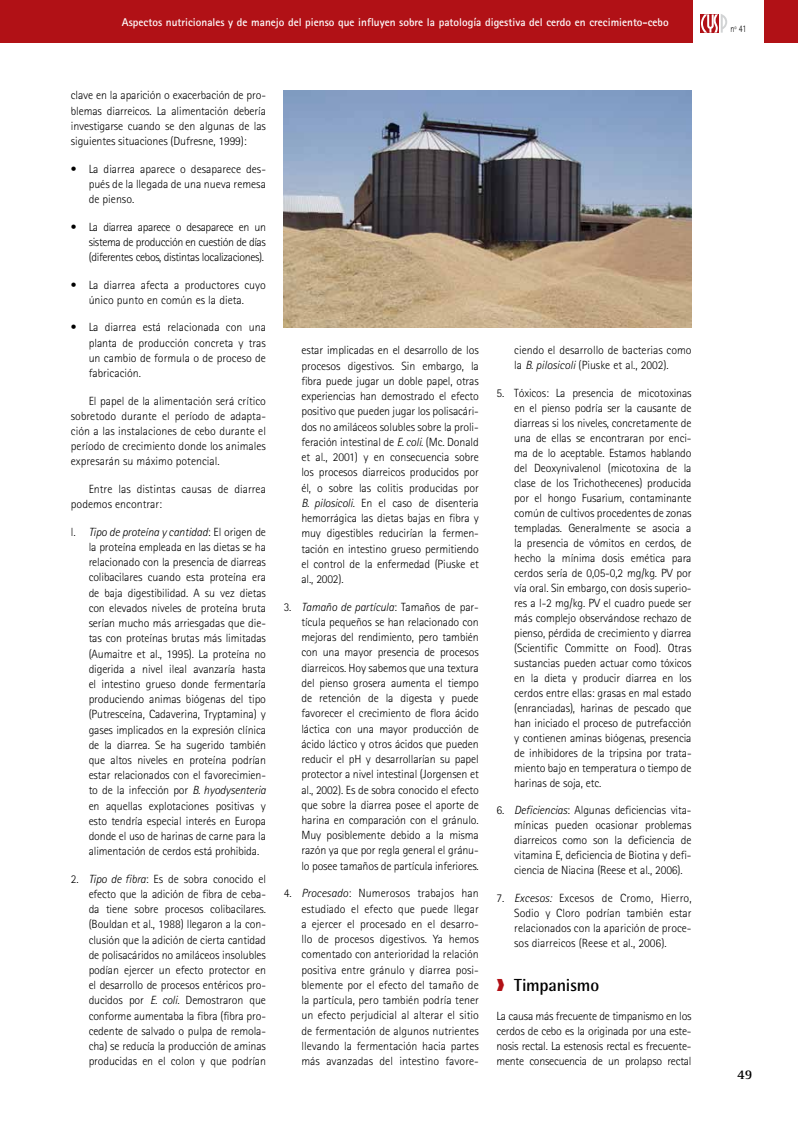
<style>
.page{position:relative;width:798px;height:1134px;background:#fff}
.page>*{position:absolute;margin:0;border:0;box-sizing:border-box;transform-origin:0 0}
.t1{font:700 17.5px "Rotis Semi Sans";letter-spacing:-.015em;color:#000}
.t2{font:700 13.75px "Rotis Serif";color:#000}
.t3{font:300 11.88px/15.2px "Rotis Sans Serif";letter-spacing:-.01em;color:#000;text-align:justify}
.t4{font:700 11.25px "Rotis Sans Serif";color:#fff}
.t5{font:300 10px "Rotis Sans Serif";color:#000;scale:.8 1}
.s1{font-style:italic}
.s2{color:#b11116}
</style>
<div class="page">
<div style="left:0;top:0;width:797px;height:43px;background:#b11116"></div>
<div style="left:693px;top:0;width:71px;height:45px;background:#fff"></div>
<svg style="left:700px;top:14px;width:27px;height:19px"></svg>
<img style="left:283px;top:90px;width:408px;height:238px">
<p class="t4" style="left:122px;top:15px;width:548px">Aspectos nutricionales y de manejo del pienso que influyen sobre la patología digestiva del cerdo en crecimiento-cebo</p>
<p class="t3" style="left:71px;top:88px;width:196px">clave en la aparición o exacerbación de pro&shy;blemas diarreicos. La alimentación debería investigarse cuando se den algunas de las siguientes situaciones (Dufresne, 1999):</p>
<p class="t3" style="left:89px;top:161px;width:179px;text-indent:-18px">• La diarrea aparece o desaparece des&shy;pués de la llegada de una nueva remesa de pienso.</p>
<p class="t3" style="left:89px;top:219px;width:179px;text-indent:-18px">• La diarrea aparece o desaparece en un sistema de producción en cuestión de días (diferentes cebos, distintas localizaciones).</p>
<p class="t3" style="left:71px;top:277px;width:196px;text-align:center">• La diarrea afecta a productores cuyo único punto en común es la dieta.</p>
<p class="t3" style="left:89px;top:320px;width:179px;text-indent:-18px">• La diarrea está relacionada con una planta de producción concreta y tras un cambio de formula o de proceso de fabricación.</p>
<p class="t3" style="left:71px;top:393px;width:196px;text-indent:18px">El papel de la alimentación será crítico sobretodo durante el período de adapta&shy;ción a las instalaciones de cebo durante el período de crecimiento donde los animales expresarán su máximo potencial.</p>
<p class="t3" style="left:71px;top:481px;width:196px;text-indent:18px">Entre las distintas causas de diarrea podemos encontrar:</p>
<p class="t3" style="left:89px;top:524px;width:179px;text-indent:-18px">l<span class="s1">. Tipo de proteína y cantidad</span>: El origen de la proteína empleada en las dietas se ha relacionado con la presencia de diarreas colibacilares cuando esta proteína era de baja digestibilidad. A su vez dietas con elevados niveles de proteína bruta serían mucho más arriesgadas que die&shy;tas con proteínas brutas más limitadas (Aumaitre et al., 1995). La proteína no digerida a nivel ileal avanzaría hasta el intestino grueso donde fermentaría produciendo animas biógenas del tipo (Putresceína, Cadaverina, Tryptamina) y gases implicados en la expresión clínica de la diarrea. Se ha sugerido también que altos niveles en proteína podrían estar relacionados con el favorecimien&shy;to de la infección por <span class="s1">B. hyodysenteria </span>en aquellas explotaciones positivas y esto tendría especial interés en Europa donde el uso de harinas de carne para la alimentación de cerdos está prohibida.</p>
<p class="t3" style="left:89px;top:871px;width:179px;text-indent:-18px">2. <span class="s1">Tipo de fibra</span>: Es de sobra conocido el efecto que la adición de fibra de ceba&shy;da tiene sobre procesos colibacilares. (Bouldan et al., 1988) llegaron a la con&shy;clusión que la adición de cierta cantidad de polisacáridos no amiláceos insolubles podían ejercer un efecto protector en el desarrollo de procesos entéricos pro&shy;ducidos por <span class="s1">E. coli.</span> Demostraron que conforme aumentaba la fibra (fibra pro&shy;cedente de salvado o pulpa de remola&shy;cha) se reducía la producción de aminas producidas en el colon y que podrían</p>
<p class="t3" style="left:301px;top:343px;width:179px">estar implicadas en el desarrollo de los procesos digestivos. Sin embargo, la fibra puede jugar un doble papel, otras experiencias han demostrado el efecto positivo que pueden jugar los polisacári&shy;dos no amiláceos solubles sobre la proli&shy;feración intestinal de <span class="s1">E. coli</span>. (Mc. Donald et al., 2001) y en consecuencia sobre los procesos diarreicos producidos por él, o sobre las colitis producidas por <span class="s1">B. pilosicoli</span>. En el caso de disenteria hemorrágica las dietas bajas en fibra y muy digestibles reducirían la fermen&shy;tación en intestino grueso permitiendo el control de la enfermedad (Piuske et al., 2002).</p>
<p class="t3" style="left:301px;top:599px;width:179px;text-indent:-18px">3. <span class="s1">Tamaño de partícula</span>: Tamaños de par&shy;tícula pequeños se han relacionado con mejoras del rendimiento, pero también con una mayor presencia de procesos diarreicos. Hoy sabemos que una textura del pienso grosera aumenta el tiempo de retención de la digesta y puede favorecer el crecimiento de flora ácido láctica con una mayor producción de ácido láctico y otros ácidos que pueden reducir el pH y desarrollarían su papel protector a nivel intestinal (Jorgensen et al., 2002). Es de sobra conocido el efecto que sobre la diarrea posee el aporte de harina en comparación con el gránulo.<br>M uy posiblemente debido a la misma razón ya que por regla general el gránu&shy;lo posee tamaños de partícula inferiores.</p>
<p class="t3" style="left:301px;top:886px;width:179px;text-indent:-18px">4. <span class="s1">Procesado</span>: Numerosos trabajos han estudiado el efecto que puede llegar a ejercer el procesado en el desarro&shy;llo de procesos digestivos. Ya hemos comentado con anterioridad la relación positiva entre gránulo y diarrea posi&shy;blemente por el efecto del tamaño de la partícula, pero también podría tener un efecto perjudicial al alterar el sitio de fermentación de algunos nutrientes llevando la fermentación hacia partes más avanzadas del intestino favore-</p>
<p class="t3" style="left:514px;top:343px;width:179px">ciendo el desarrollo de bacterias como la <span class="s1">B. pilosicoli</span> (Piuske et al., 2002).</p>
<p class="t3" style="left:514px;top:385px;width:179px;text-indent:-18px">5. Tóxicos: La presencia de micotoxinas en el pienso podría ser la causante de diarreas si los niveles, concretamente de una de ellas se encontraran por enci&shy;ma de lo aceptable. Estamos hablando del Deoxynivalenol (micotoxina de la clase de los Trichothecenes) producida por el hongo Fusarium, contaminante común de cultivos procedentes de zonas templadas. Generalmente se asocia a la presencia de vómitos en cerdos, de hecho la mínima dosis emética para cerdos sería de 0,05-0,2 mg/kg. PV por vía oral. Sin embargo, con dosis superio&shy;res a l-2 mg/kg. PV el cuadro puede ser más complejo observándose rechazo de pienso, pérdida de crecimiento y diarrea (Scientific Committe on Food). Otras sustancias pueden actuar como tóxicos en la dieta y producir diarrea en los cerdos entre ellas: grasas en mal estado (enranciadas), harinas de pescado que han iniciado el proceso de putrefacción y contienen aminas biógenas, presencia de inhibidores de la tripsina por trata&shy;miento bajo en temperatura o tiempo de harinas de soja, etc.</p>
<p class="t3" style="left:514px;top:803px;width:179px;text-indent:-18px">6. <span class="s1">Deficiencias</span>: Algunas deficiencias vita&shy;mínicas pueden ocasionar problemas diarreicos como son la deficiencia de vitamina E, deficiencia de Biotina y defi&shy;ciencia de Niacina (Reese et al., 2006).</p>
<p class="t3" style="left:514px;top:890px;width:179px;text-indent:-18px">7. <span class="s1">Excesos:</span> Excesos de Cromo, Hierro, Sodio y Cloro podrían también estar relacionados con la aparición de proce&shy;sos diarreicos (Reese et al., 2006).</p>
<h1 class="t1" style="left:496px;top:974px;width:104px"><span class="s2">❱</span> Timpanismo</h1>
<p class="t3" style="left:496px;top:1008px;width:196px">La causa más frecuente de timpanismo en los cerdos de cebo es la originada por una este&shy;nosis rectal. La estenosis rectal es frecuente&shy;mente consecuencia de un prolapso rectal</p>
<p class="t5" style="left:730px;top:23px;width:21px">nº 41</p>
<p class="t2" style="left:736px;top:1066px;width:17px">49</p>
</div>
